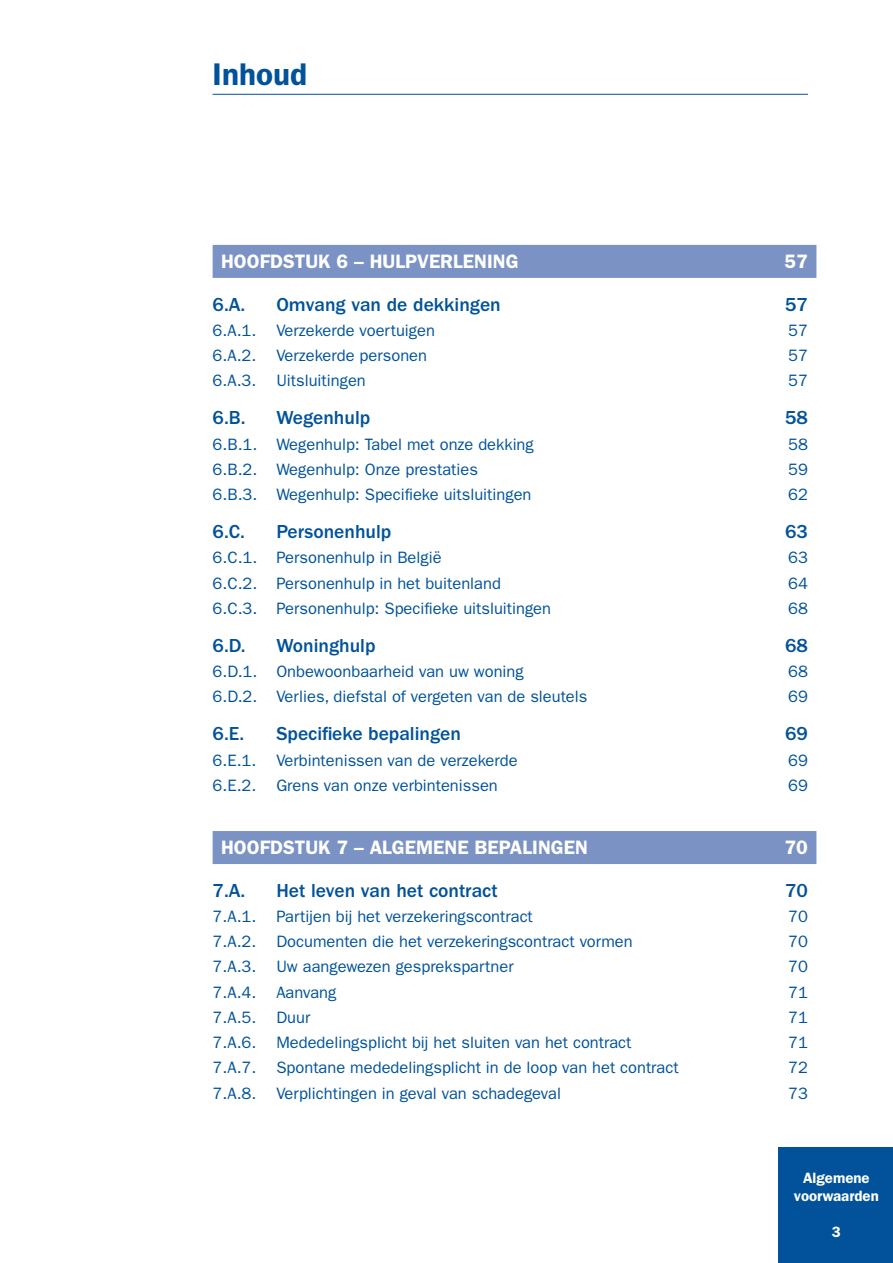
<style>
.page{position:relative;width:893px;height:1263px;background:#fff}
.page>*{position:absolute;margin:0;border:0;box-sizing:border-box;transform-origin:0 0}
.t1{font:600 31.5px "ITC Franklin Gothic Std";color:#01529a}
.t2{font:500 19.5px "ITC Franklin Gothic Std";color:#01529a}
.t3{font:600 19.5px "ITC Franklin Gothic Std";color:#fff}
.t4{font:16.5px "ITC Franklin Gothic Std";color:#01529a}
.t5{font:600 15px/18px "ITC Franklin Gothic Std";color:#fff;text-align:center}
</style>
<div class="page">
<div style="left:779px;top:1147px;width:114px;height:116px;background:#01529a"></div>
<hr style="left:213px;top:94px;width:595px;height:1px;background:#01529a">
<div style="left:213px;top:245px;width:603px;height:33px;background:#7a92c4"></div>
<div style="left:213px;top:831px;width:603px;height:33px;background:#7a92c4"></div>
<h1 class="t1" style="left:213px;top:56px;width:96px">Inhoud</h1>
<p class="t3" style="left:221px;top:250px;width:299px">HOOFDSTUK 6 – HULPVERLENING</p>
<p class="t3" style="left:784px;top:250px;width:25px">57</p>
<p class="t2" style="left:213px;top:293px;width:34px">6.A.</p>
<p class="t2" style="left:276px;top:293px;width:226px">Omvang van de dekkingen</p>
<p class="t2" style="left:785px;top:293px;width:24px">57</p>
<p class="t4" style="left:213px;top:321px;width:224px">6.A.1. Verzekerde voertuigen</p>
<p class="t4" style="left:788px;top:321px;width:21px">57</p>
<p class="t4" style="left:213px;top:346px;width:216px">6.A.2. Verzekerde personen</p>
<p class="t4" style="left:788px;top:346px;width:21px">57</p>
<p class="t4" style="left:213px;top:371px;width:155px">6.A.3. Uitsluitingen</p>
<p class="t4" style="left:788px;top:371px;width:21px">57</p>
<p class="t2" style="left:213px;top:407px;width:34px">6.B.</p>
<p class="t2" style="left:276px;top:407px;width:95px">Wegenhulp</p>
<p class="t2" style="left:785px;top:407px;width:24px">58</p>
<p class="t4" style="left:213px;top:434px;width:323px">6.B.1. Wegenhulp: Tabel met onze dekking</p>
<p class="t4" style="left:788px;top:434px;width:21px">58</p>
<p class="t4" style="left:213px;top:460px;width:267px">6.B.2. Wegenhulp: Onze prestaties</p>
<p class="t4" style="left:788px;top:460px;width:21px">59</p>
<p class="t4" style="left:213px;top:485px;width:320px">6.B.3. Wegenhulp: Specifieke uitsluitingen</p>
<p class="t4" style="left:788px;top:485px;width:21px">62</p>
<p class="t2" style="left:213px;top:521px;width:34px">6.C.</p>
<p class="t2" style="left:276px;top:521px;width:116px">Personenhulp</p>
<p class="t2" style="left:785px;top:521px;width:24px">63</p>
<p class="t4" style="left:213px;top:548px;width:230px">6.C.1. Personenhulp in België</p>
<p class="t4" style="left:788px;top:548px;width:21px">63</p>
<p class="t4" style="left:213px;top:573px;width:290px">6.C.2. Personenhulp in het buitenland</p>
<p class="t4" style="left:788px;top:573px;width:21px">64</p>
<p class="t4" style="left:213px;top:599px;width:340px">6.C.3. Personenhulp: Specifieke uitsluitingen</p>
<p class="t4" style="left:788px;top:599px;width:21px">68</p>
<p class="t2" style="left:213px;top:634px;width:35px">6.D.</p>
<p class="t2" style="left:276px;top:634px;width:101px">Woninghulp</p>
<p class="t2" style="left:785px;top:634px;width:24px">68</p>
<p class="t4" style="left:213px;top:662px;width:313px">6.D.1. Onbewoonbaarheid van uw woning</p>
<p class="t4" style="left:788px;top:662px;width:21px">68</p>
<p class="t4" style="left:213px;top:687px;width:376px">6.D.2. Verlies, diefstal of vergeten van de sleutels</p>
<p class="t4" style="left:788px;top:687px;width:21px">69</p>
<p class="t2" style="left:213px;top:723px;width:33px">6.E.</p>
<p class="t2" style="left:276px;top:723px;width:186px">Specifieke bepalingen</p>
<p class="t2" style="left:785px;top:723px;width:24px">69</p>
<p class="t4" style="left:213px;top:750px;width:306px">6.E.1. Verbintenissen van de verzekerde</p>
<p class="t4" style="left:788px;top:750px;width:21px">69</p>
<p class="t4" style="left:213px;top:776px;width:287px">6.E.2. Grens van onze verbintenissen</p>
<p class="t4" style="left:788px;top:776px;width:21px">69</p>
<p class="t3" style="left:221px;top:836px;width:368px">HOOFDSTUK 7 – ALGEMENE BEPALINGEN</p>
<p class="t3" style="left:784px;top:836px;width:25px">70</p>
<p class="t2" style="left:213px;top:879px;width:34px">7.A.</p>
<p class="t2" style="left:276px;top:879px;width:223px">Het leven van het contract</p>
<p class="t2" style="left:785px;top:879px;width:24px">70</p>
<p class="t4" style="left:213px;top:907px;width:322px">7.A.1. Partijen bij het verzekeringscontract</p>
<p class="t4" style="left:788px;top:907px;width:21px">70</p>
<p class="t4" style="left:213px;top:932px;width:422px">7.A.2. Documenten die het verzekeringscontract vormen</p>
<p class="t4" style="left:788px;top:932px;width:21px">70</p>
<p class="t4" style="left:213px;top:957px;width:303px">7.A.3. Uw aangewezen gesprekspartner</p>
<p class="t4" style="left:788px;top:957px;width:21px">70</p>
<p class="t4" style="left:213px;top:982px;width:125px">7.A.4. Aanvang</p>
<p class="t4" style="left:788px;top:982px;width:21px">71</p>
<p class="t4" style="left:213px;top:1008px;width:99px">7.A.5. Duur</p>
<p class="t4" style="left:788px;top:1008px;width:21px">71</p>
<p class="t4" style="left:213px;top:1033px;width:420px">7.A.6. Mededelingsplicht bij het sluiten van het contract</p>
<p class="t4" style="left:788px;top:1033px;width:21px">71</p>
<p class="t4" style="left:213px;top:1058px;width:468px">7.A.7. Spontane mededelingsplicht in de loop van het contract</p>
<p class="t4" style="left:788px;top:1058px;width:21px">72</p>
<p class="t4" style="left:213px;top:1083px;width:350px">7.A.8. Verplichtingen in geval van schadegeval</p>
<p class="t4" style="left:788px;top:1083px;width:21px">73</p>
<p class="t5" style="left:794px;top:1169px;width:86px">Algemene voorwaarden</p>
<p class="t5" style="left:832px;top:1223px;width:10px">3</p>
</div>
